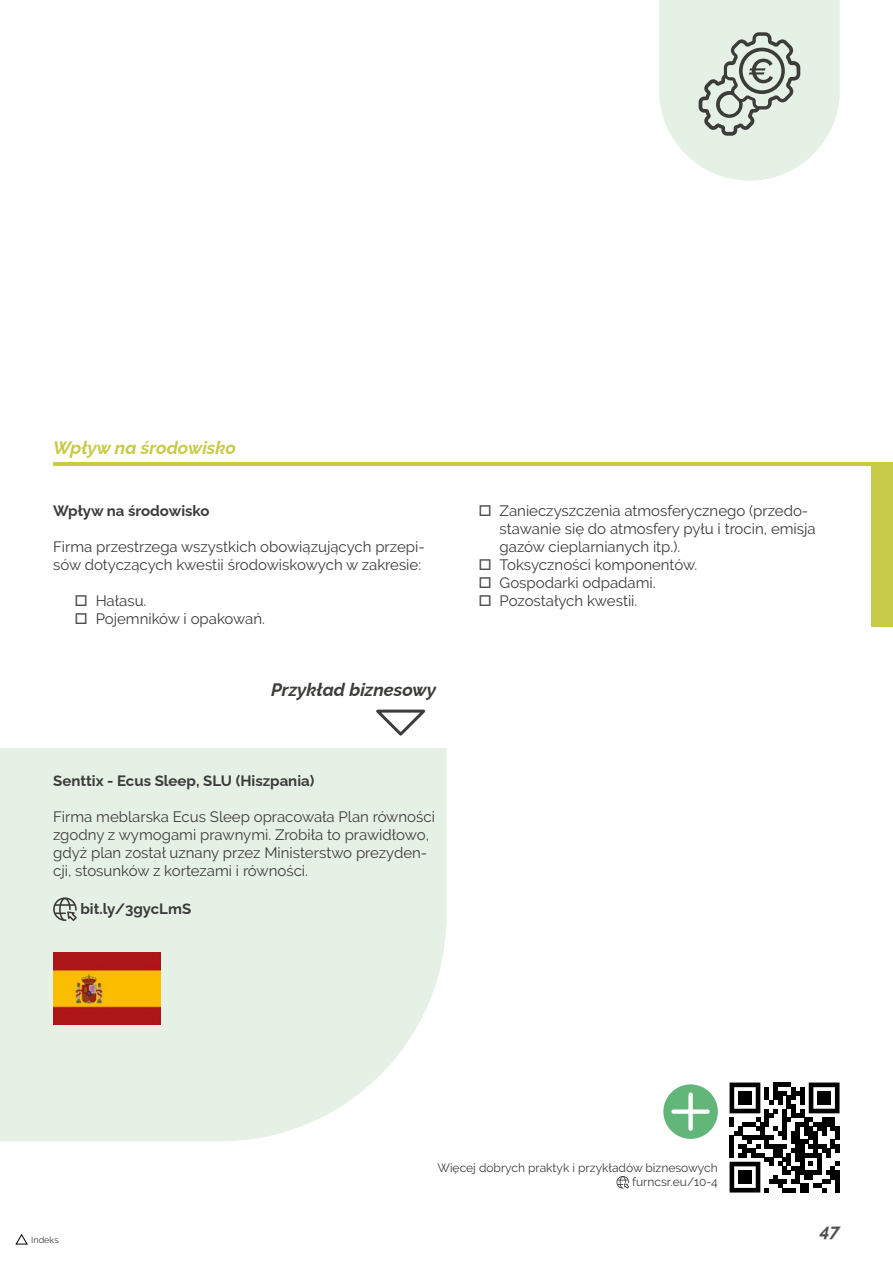
<style>
.page{position:relative;width:893px;height:1263px;background:#fff}
.page>*{position:absolute;margin:0;border:0;box-sizing:border-box;transform-origin:0 0}
.t1{font:italic 700 18px "Raleway";color:#c8ca49}
.t2{font:italic 700 18px "Raleway";color:#3c3c3b}
.t3{font:italic 700 18px "Raleway";color:#50504f}
.t4{font:15px/18px "Raleway";color:#3c3c3b}
.t5{font:700 15px "Raleway";color:#3c3c3b}
.t6{font:12px/14.4px "Raleway";color:#3c3c3b;text-align:right}
.t7{font:9px "Raleway";color:#3c3c3b}
</style>
<div class="page">
<div style="left:872px;top:464px;width:21px;height:163px;background:#c8ca49"></div>
<hr style="left:53px;top:462px;width:840px;height:3px;background:#c8ca49">
<svg style="left:663px;top:1084px;width:55px;height:55px"></svg>
<svg style="left:616px;top:1176px;width:13px;height:12px"></svg>
<div style="left:0;top:748px;width:446px;height:393px;background:#e6f1e6"></div>
<svg style="left:376px;top:709px;width:50px;height:27px"></svg>
<svg style="left:53px;top:897px;width:24px;height:24px"></svg>
<svg style="left:659px;top:0;width:181px;height:181px;background:#dbe4db"></svg>
<svg style="left:730px;top:1082px;width:109px;height:110px"></svg>
<div style="left:738px;top:1091px;width:13px;height:13px;background:#000"></div>
<div style="left:817px;top:1091px;width:14px;height:13px;background:#000"></div>
<div style="left:738px;top:1170px;width:13px;height:14px;background:#000"></div>
<img style="left:53px;top:953px;width:107px;height:71px">
<svg style="left:16px;top:1234px;width:12px;height:10px"></svg>
<p class="t1" style="left:53px;top:433px;width:184px">Wpływ na środowisko</p>
<p class="t5" style="left:53px;top:498px;width:158px">Wpływ na środowisko</p>
<p class="t4" style="left:53px;top:537px;width:373px">Firma przestrzega wszystkich obowiązujących przepi&shy;sów dotyczących kwestii środowiskowych w zakresie:</p>
<p class="t4" style="left:96px;top:591px;width:171px">Hałasu.<br>Pojemników i opakowań.</p>
<p class="t2" style="left:271px;top:675px;width:167px">Przykład biznesowy</p>
<p class="t5" style="left:53px;top:769px;width:263px">Senttix - Ecus Sleep, SLU (Hiszpania)</p>
<p class="t4" style="left:53px;top:808px;width:383px">Firma meblarska Ecus Sleep opracowała Plan równości zgodny z wymogami prawnymi. Zrobiła to prawidłowo, gdyż plan został uznany przez Ministerstwo prezyden&shy;cji, stosunków z kortezami i równości.</p>
<p class="t5" style="left:80px;top:897px;width:112px">bit.ly/3gycLmS</p>
<p class="t4" style="left:500px;top:501px;width:318px">Zanieczyszczenia atmosferycznego (przedo&shy;stawanie się do atmosfery pyłu i trocin, emisja gazów cieplarnianych itp.).<br>Toksyczności komponentów.<br>Gospodarki odpadami.<br>Pozostałych kwestii.</p>
<p class="t7" style="left:31px;top:1234px;width:29px">Indeks</p>
<p class="t6" style="left:437px;top:1160px;width:282px">Więcej dobrych praktyk i przykładów biznesowych furncsr.eu/10-4</p>
<p class="t3" style="left:820px;top:1217px;width:21px">47</p>
</div>
